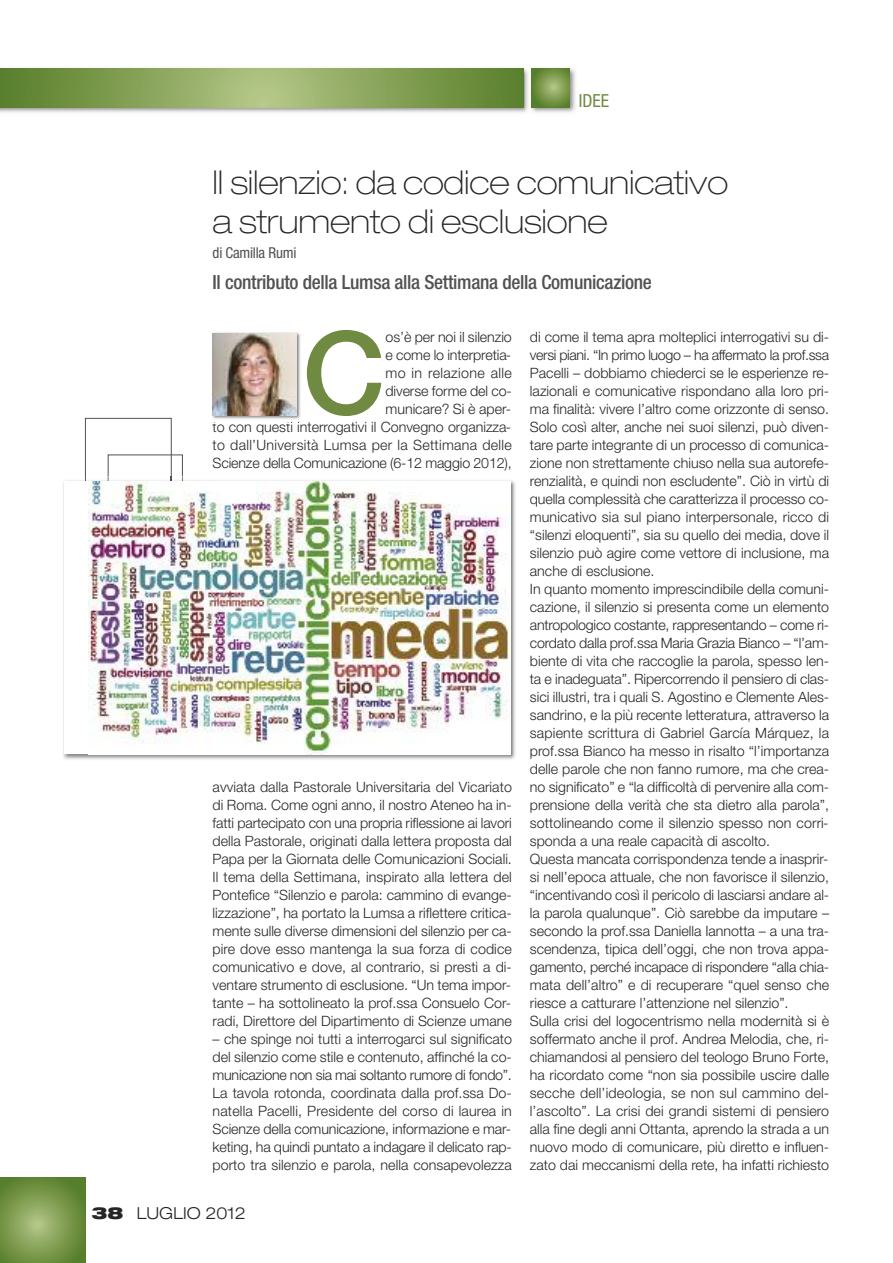
<style>
.page{position:relative;width:893px;height:1263px;background:#fff}
.page>*{position:absolute;margin:0;border:0;box-sizing:border-box;transform-origin:0 0}
.t1{font:500 115.05px "Helvetica Neue LT Pro";color:#708a42}
.t2{font:100 expanded 33px/39px "Helvetica Neue LT Pro";letter-spacing:-.005em;color:#272627}
.t3{font:500 condensed 19.5px "Helvetica Neue LT Pro";letter-spacing:-.015em;color:#525152}
.t4{font:condensed 18px "Helvetica Neue LT Std";color:#708a42}
.t5{font:300 expanded 16.5px "Helvetica Neue LT Pro";color:#272627}
.t6{font:condensed 15px "Helvetica Neue LT Pro";letter-spacing:-.015em;color:#525152}
.t7{font:300 14.25px/18px "Helvetica Neue LT Pro";color:#272627;text-align:justify}
.s1{font-weight:900}
</style>
<div class="page">
<img style="left:0;top:68px;width:576px;height:45px">
<svg style="left:0;top:69px;width:523px;height:38px;background:#84a157"></svg>
<svg style="left:531px;top:69px;width:38px;height:38px"></svg>
<svg style="left:0;top:1178px;width:85px;height:85px;background:#78974b"></svg>
<img style="left:212px;top:332px;width:89px;height:90px">
<img style="left:213px;top:333px;width:83px;height:82px">
<img style="left:63px;top:480px;width:453px;height:280px">
<img style="left:108px;top:477px;width:75px;height:4px">
<div style="left:64px;top:481px;width:447px;height:273px;background:#fff"></div>
<img style="left:88px;top:481px;width:423px;height:273px">
<p class="t4" style="left:579px;top:95px;width:32px">IDEE</p>
<h2 class="t2" style="left:213px;top:166px;width:517px">Il silenzio: da codice comunicativo a strumento di esclusione</h2>
<p class="t6" style="left:213px;top:247px;width:85px">di Camilla Rumi</p>
<h3 class="t3" style="left:213px;top:275px;width:441px">Il contributo della Lumsa alla Settimana della Comunicazione</h3>
<h1 class="t1" style="left:302px;top:332px;width:85px">C</h1>
<p class="t7" style="left:213px;top:329px;width:301px;text-align:right">os’è per noi il silenzio<br>e come lo interpretia-<br>mo in relazione alle<br>diverse forme del co-<br>municare? Si è aper-<br>to con questi interrogativi il Convegno organizza&shy;to dall’Università Lumsa per la Settimana delle<br>Scienze della Comunicazione (6-12 maggio 2012),</p>
<p class="t7" style="left:213px;top:779px;width:301px">avviata dalla Pastorale Universitaria del Vicariato di Roma. Come ogni anno, il nostro Ateneo ha in&shy;fatti partecipato con una propria riflessione ai lavori della Pastorale, originati dalla lettera proposta dal Papa per la Giornata delle Comunicazioni Sociali.<br>Il tema della Settimana, inspirato alla lettera del Pontefice “Silenzio e parola: cammino di evange&shy;lizzazione”, ha portato la Lumsa a riflettere critica&shy;mente sulle diverse dimensioni del silenzio per ca&shy;pire dove esso mantenga la sua forza di codice comunicativo e dove, al contrario, si presti a di&shy;ventare strumento di esclusione. “Un tema impor&shy;tante – ha sottolineato la prof.ssa Consuelo Cor&shy;radi, Direttore del Dipartimento di Scienze umane</p>
<p class="t7" style="left:213px;top:1031px;width:301px">– che spinge noi tutti a interrogarci sul significato del silenzio come stile e contenuto, affinché la co&shy;municazione non sia mai soltanto rumore di fondo”.<br>La tavola rotonda, coordinata dalla prof.ssa Do&shy;natella Pacelli, Presidente del corso di laurea in Scienze della comunicazione, informazione e mar&shy;keting, ha quindi puntato a indagare il delicato rap&shy;porto tra silenzio e parola, nella consapevolezza</p>
<p class="t5" style="left:91px;top:1207px;width:156px"><span class="s1">38</span> LUGLIO 2012</p>
<p class="t7" style="left:530px;top:329px;width:301px;text-align:left">di come il tema apra molteplici interrogativi su di&shy;versi piani. “In primo luogo – ha affermato la prof.ssa Pacelli – dobbiamo chiederci se le esperienze re&shy;lazionali e comunicative rispondano alla loro pri&shy;ma finalità: vivere l’altro come orizzonte di senso.<br>Solo così alter, anche nei suoi silenzi, può diven&shy;tare parte integrante di un processo di comunica&shy;zione non strettamente chiuso nella sua autorefe&shy;renzialità, e quindi non escludente”. Ciò in virtù di quella complessità che caratterizza il processo co&shy;municativo sia sul piano interpersonale, ricco di “silenzi eloquenti”, sia su quello dei media, dove il silenzio può agire come vettore di inclusione, ma anche di esclusione.<br>In quanto momento imprescindibile della comuni&shy;cazione, il silenzio si presenta come un elemento antropologico costante, rappresentando – come ri&shy;cordato dalla prof.ssa Maria Grazia Bianco – “l’am&shy;biente di vita che raccoglie la parola, spesso len&shy;ta e inadeguata”. Ripercorrendo il pensiero di clas&shy;sici illustri, tra i quali S. Agostino e Clemente Ales&shy;sandrino, e la più recente letteratura, attraverso la sapiente scrittura di Gabriel García Márquez, la prof.ssa Bianco ha messo in risalto “l’importanza delle parole che non fanno rumore, ma che crea&shy;no significato” e “la difficoltà di pervenire alla com&shy;prensione della verità che sta dietro alla parola”, sottolineando come il silenzio spesso non corri&shy;sponda a una reale capacità di ascolto.<br>Questa mancata corrispondenza tende a inasprir&shy;si nell’epoca attuale, che non favorisce il silenzio, “incentivando così il pericolo di lasciarsi andare al&shy;la parola qualunque”. Ciò sarebbe da imputare – secondo la prof.ssa Daniella Iannotta – a una tra&shy;scendenza, tipica dell’oggi, che non trova appa&shy;gamento, perché incapace di rispondere “alla chia&shy;mata dell’altro” e di recuperare “quel senso che riesce a catturare l’attenzione nel silenzio”.<br>Sulla crisi del logocentrismo nella modernità si è soffermato anche il prof. Andrea Melodia, che, ri&shy;chiamandosi al pensiero del teologo Bruno Forte, ha ricordato come “non sia possibile uscire dalle secche dell’ideologia, se non sul cammino del&shy;l’ascolto”. La crisi dei grandi sistemi di pensiero alla fine degli anni Ottanta, aprendo la strada a un nuovo modo di comunicare, più diretto e influen&shy;zato dai meccanismi della rete, ha infatti richiesto</p>
</div>
